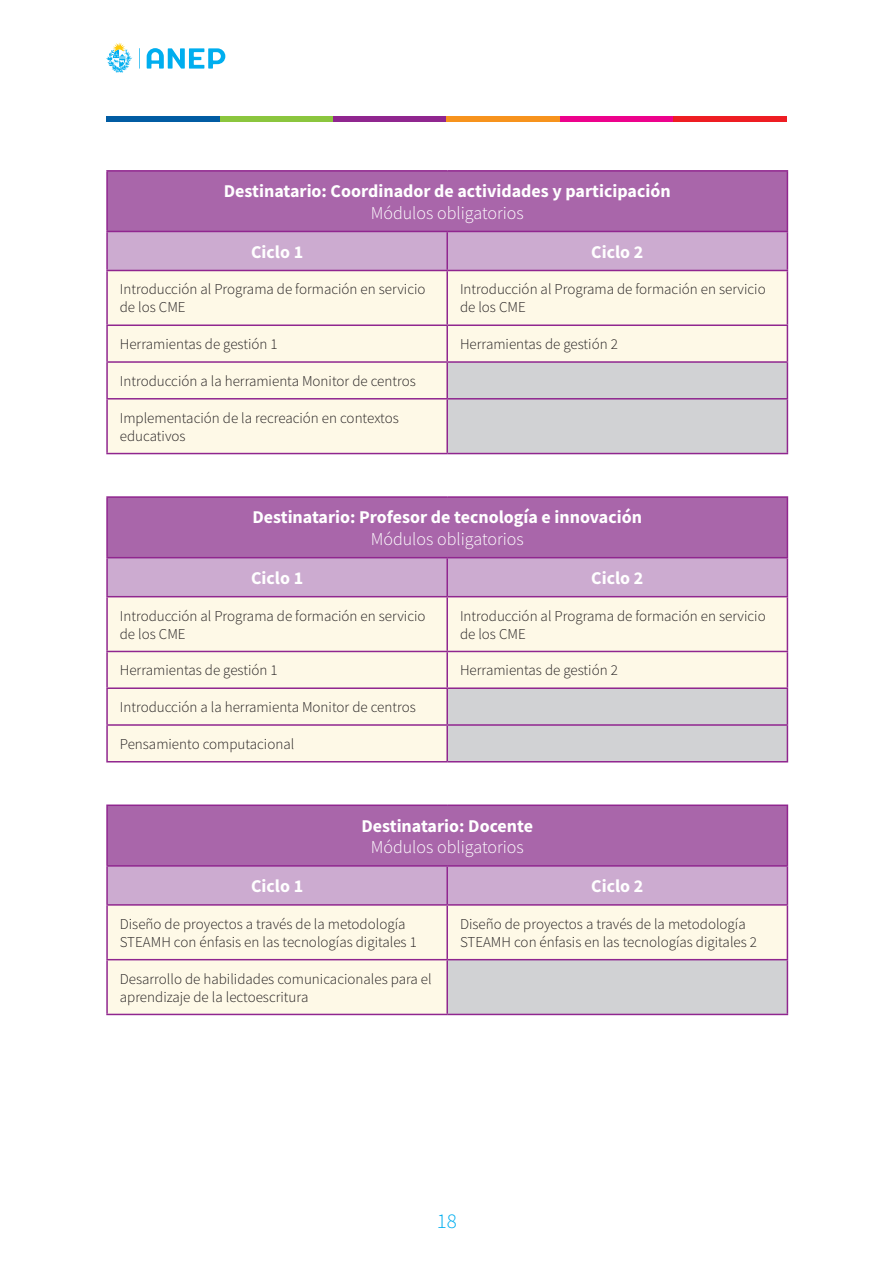
<style>
.page{position:relative;width:893px;height:1263px;background:#fff}
.page>*{position:absolute;margin:0;border:0;box-sizing:border-box;transform-origin:0 0}
.t1{font:300 21px "Source Sans Pro";color:#00aeef}
.tabla_encabezado{font:700 18px "Source Sans Pro";color:#fff}
.tabla_encabezado-2{font:300 18px "Source Sans Pro";color:#fff}
.tabla{font:300 15px/18px "Source Sans Pro";color:#231f20}
</style>
<div class="page">
<svg style="left:139px;top:48px;width:86px;height:21px"></svg>
<svg style="left:106px;top:43px;width:26px;height:30px"></svg>
<div style="left:220px;top:117px;width:113px;height:5px;background:#8bc63e"></div>
<div style="left:333px;top:117px;width:113px;height:5px;background:#90268f"></div>
<div style="left:446px;top:117px;width:114px;height:5px;background:#f7931d"></div>
<div style="left:560px;top:117px;width:113px;height:5px;background:#ed028c"></div>
<div style="left:673px;top:117px;width:114px;height:5px;background:#ee1d23"></div>
<div style="left:106px;top:117px;width:114px;height:5px;background:#015ca3"></div>
<div style="left:107px;top:171px;width:680px;height:60px;background:#a966aa"></div>
<div style="left:108px;top:232px;width:679px;height:38px;background:#ccabd0"></div>
<div style="left:108px;top:271px;width:679px;height:182px;background:#fef9e7"></div>
<div style="left:448px;top:363px;width:339px;height:90px;background:#d1d2d4"></div>
<hr style="left:106px;top:170px;width:341px;height:2px;background:#90268f">
<hr style="left:106px;top:172px;width:2px;height:59px;background:#90268f">
<hr style="left:447px;top:170px;width:341px;height:2px;background:#90268f">
<hr style="left:787px;top:172px;width:1px;height:59px;background:#90268f">
<hr style="left:106px;top:231px;width:341px;height:1px;background:#90268f">
<hr style="left:106px;top:232px;width:2px;height:38px;background:#90268f">
<hr style="left:447px;top:231px;width:341px;height:1px;background:#90268f">
<hr style="left:446px;top:232px;width:2px;height:38px;background:#90268f">
<hr style="left:787px;top:232px;width:1px;height:38px;background:#90268f">
<hr style="left:106px;top:270px;width:341px;height:1px;background:#90268f">
<hr style="left:106px;top:271px;width:2px;height:53px;background:#90268f">
<hr style="left:447px;top:270px;width:341px;height:1px;background:#90268f">
<hr style="left:446px;top:271px;width:2px;height:53px;background:#90268f">
<hr style="left:787px;top:271px;width:1px;height:53px;background:#90268f">
<hr style="left:106px;top:324px;width:341px;height:2px;background:#90268f">
<hr style="left:106px;top:326px;width:2px;height:35px;background:#90268f">
<hr style="left:447px;top:324px;width:341px;height:2px;background:#90268f">
<hr style="left:446px;top:326px;width:2px;height:35px;background:#90268f">
<hr style="left:787px;top:326px;width:1px;height:35px;background:#90268f">
<hr style="left:106px;top:361px;width:341px;height:2px;background:#90268f">
<hr style="left:106px;top:363px;width:2px;height:35px;background:#90268f">
<hr style="left:447px;top:361px;width:341px;height:2px;background:#90268f">
<hr style="left:446px;top:363px;width:2px;height:35px;background:#90268f">
<hr style="left:787px;top:363px;width:1px;height:35px;background:#90268f">
<hr style="left:106px;top:398px;width:341px;height:1px;background:#90268f">
<hr style="left:106px;top:399px;width:2px;height:54px;background:#90268f">
<hr style="left:447px;top:398px;width:341px;height:1px;background:#90268f">
<hr style="left:446px;top:399px;width:2px;height:54px;background:#90268f">
<hr style="left:787px;top:399px;width:1px;height:54px;background:#90268f">
<hr style="left:106px;top:453px;width:341px;height:1px;background:#90268f">
<hr style="left:447px;top:453px;width:341px;height:1px;background:#90268f">
<div style="left:107px;top:497px;width:680px;height:61px;background:#a966aa"></div>
<div style="left:108px;top:558px;width:679px;height:38px;background:#ccabd0"></div>
<div style="left:108px;top:597px;width:679px;height:164px;background:#fef9e7"></div>
<div style="left:448px;top:689px;width:339px;height:72px;background:#d1d2d4"></div>
<hr style="left:106px;top:496px;width:341px;height:2px;background:#90268f">
<hr style="left:106px;top:498px;width:2px;height:59px;background:#90268f">
<hr style="left:447px;top:496px;width:341px;height:2px;background:#90268f">
<hr style="left:787px;top:498px;width:1px;height:59px;background:#90268f">
<hr style="left:106px;top:557px;width:341px;height:1px;background:#90268f">
<hr style="left:106px;top:558px;width:2px;height:38px;background:#90268f">
<hr style="left:447px;top:557px;width:341px;height:1px;background:#90268f">
<hr style="left:446px;top:558px;width:2px;height:38px;background:#90268f">
<hr style="left:787px;top:558px;width:1px;height:38px;background:#90268f">
<hr style="left:106px;top:596px;width:341px;height:1px;background:#90268f">
<hr style="left:106px;top:597px;width:2px;height:54px;background:#90268f">
<hr style="left:447px;top:596px;width:341px;height:1px;background:#90268f">
<hr style="left:446px;top:597px;width:2px;height:54px;background:#90268f">
<hr style="left:787px;top:597px;width:1px;height:54px;background:#90268f">
<hr style="left:106px;top:651px;width:341px;height:1px;background:#90268f">
<hr style="left:106px;top:652px;width:2px;height:35px;background:#90268f">
<hr style="left:447px;top:651px;width:341px;height:1px;background:#90268f">
<hr style="left:446px;top:652px;width:2px;height:35px;background:#90268f">
<hr style="left:787px;top:652px;width:1px;height:35px;background:#90268f">
<hr style="left:106px;top:687px;width:341px;height:2px;background:#90268f">
<hr style="left:106px;top:689px;width:2px;height:35px;background:#90268f">
<hr style="left:447px;top:687px;width:341px;height:2px;background:#90268f">
<hr style="left:446px;top:689px;width:2px;height:35px;background:#90268f">
<hr style="left:787px;top:689px;width:1px;height:35px;background:#90268f">
<hr style="left:106px;top:724px;width:341px;height:2px;background:#90268f">
<hr style="left:106px;top:726px;width:2px;height:35px;background:#90268f">
<hr style="left:447px;top:724px;width:341px;height:2px;background:#90268f">
<hr style="left:446px;top:726px;width:2px;height:35px;background:#90268f">
<hr style="left:787px;top:726px;width:1px;height:35px;background:#90268f">
<hr style="left:106px;top:761px;width:341px;height:1px;background:#90268f">
<hr style="left:447px;top:761px;width:341px;height:1px;background:#90268f">
<div style="left:107px;top:805px;width:680px;height:61px;background:#a966aa"></div>
<div style="left:108px;top:867px;width:679px;height:37px;background:#ccabd0"></div>
<div style="left:108px;top:906px;width:679px;height:108px;background:#fef9e7"></div>
<div style="left:447px;top:960px;width:340px;height:54px;background:#d1d2d4"></div>
<hr style="left:106px;top:804px;width:341px;height:2px;background:#90268f">
<hr style="left:106px;top:806px;width:2px;height:59px;background:#90268f">
<hr style="left:447px;top:804px;width:341px;height:2px;background:#90268f">
<hr style="left:787px;top:806px;width:1px;height:59px;background:#90268f">
<hr style="left:106px;top:865px;width:341px;height:2px;background:#90268f">
<hr style="left:106px;top:867px;width:2px;height:37px;background:#90268f">
<hr style="left:447px;top:865px;width:341px;height:2px;background:#90268f">
<hr style="left:446px;top:867px;width:2px;height:37px;background:#90268f">
<hr style="left:787px;top:867px;width:1px;height:37px;background:#90268f">
<hr style="left:106px;top:904px;width:341px;height:2px;background:#90268f">
<hr style="left:106px;top:906px;width:2px;height:53px;background:#90268f">
<hr style="left:447px;top:904px;width:341px;height:2px;background:#90268f">
<hr style="left:446px;top:906px;width:2px;height:53px;background:#90268f">
<hr style="left:787px;top:906px;width:1px;height:53px;background:#90268f">
<hr style="left:106px;top:959px;width:341px;height:1px;background:#90268f">
<hr style="left:106px;top:960px;width:2px;height:54px;background:#90268f">
<hr style="left:447px;top:959px;width:341px;height:1px;background:#90268f">
<hr style="left:446px;top:960px;width:2px;height:54px;background:#90268f">
<hr style="left:787px;top:960px;width:1px;height:54px;background:#90268f">
<hr style="left:106px;top:1014px;width:341px;height:1px;background:#90268f">
<hr style="left:447px;top:1014px;width:341px;height:1px;background:#90268f">
<p class="tabla_encabezado" style="left:224px;top:179px;width:448px">Destinatario: Coordinador de actividades y participación</p>
<p class="tabla_encabezado-2" style="left:371px;top:202px;width:155px">Módulos obligatorios</p>
<p class="tabla_encabezado" style="left:251px;top:240px;width:54px">Ciclo 1</p>
<p class="tabla_encabezado" style="left:591px;top:240px;width:54px">Ciclo 2</p>
<p class="tabla" style="left:120px;top:281px;width:307px">Introducción al Programa de formación en servicio de los CME</p>
<p class="tabla" style="left:460px;top:281px;width:307px">Introducción al Programa de formación en servicio de los CME</p>
<p class="tabla" style="left:120px;top:335px;width:159px">Herramientas de gestión 1</p>
<p class="tabla" style="left:460px;top:335px;width:159px">Herramientas de gestión 2</p>
<p class="tabla" style="left:120px;top:372px;width:298px">Introducción a la herramienta Monitor de centros</p>
<p class="tabla" style="left:120px;top:409px;width:280px">Implementación de la recreación en contextos educativos</p>
<p class="tabla_encabezado" style="left:252px;top:505px;width:391px">Destinatario: Profesor de tecnología e innovación</p>
<p class="tabla_encabezado-2" style="left:371px;top:528px;width:155px">Módulos obligatorios</p>
<p class="tabla_encabezado" style="left:251px;top:566px;width:54px">Ciclo 1</p>
<p class="tabla_encabezado" style="left:591px;top:566px;width:54px">Ciclo 2</p>
<p class="tabla" style="left:120px;top:607px;width:307px">Introducción al Programa de formación en servicio de los CME</p>
<p class="tabla" style="left:460px;top:607px;width:307px">Introducción al Programa de formación en servicio de los CME</p>
<p class="tabla" style="left:120px;top:661px;width:159px">Herramientas de gestión 1</p>
<p class="tabla" style="left:460px;top:661px;width:159px">Herramientas de gestión 2</p>
<p class="tabla" style="left:120px;top:698px;width:298px">Introducción a la herramienta Monitor de centros</p>
<p class="tabla" style="left:120px;top:735px;width:176px">Pensamiento computacional</p>
<p class="tabla_encabezado" style="left:361px;top:813px;width:173px">Destinatario: Docente</p>
<p class="tabla_encabezado-2" style="left:371px;top:836px;width:155px">Módulos obligatorios</p>
<p class="tabla_encabezado" style="left:251px;top:874px;width:54px">Ciclo 1</p>
<p class="tabla_encabezado" style="left:591px;top:874px;width:54px">Ciclo 2</p>
<p class="tabla" style="left:120px;top:915px;width:299px">Diseño de proyectos a través de la metodología<br>STEAMH con énfasis en las tecnologías digitales 1</p>
<p class="tabla" style="left:460px;top:915px;width:299px">Diseño de proyectos a través de la metodología<br>STEAMH con énfasis en las tecnologías digitales 2</p>
<p class="tabla" style="left:120px;top:970px;width:313px">Desarrollo de habilidades comunicacionales para el aprendizaje de la lectoescritura</p>
<h1 class="t1" style="left:437px;top:1208px;width:22px">18</h1>
</div>
